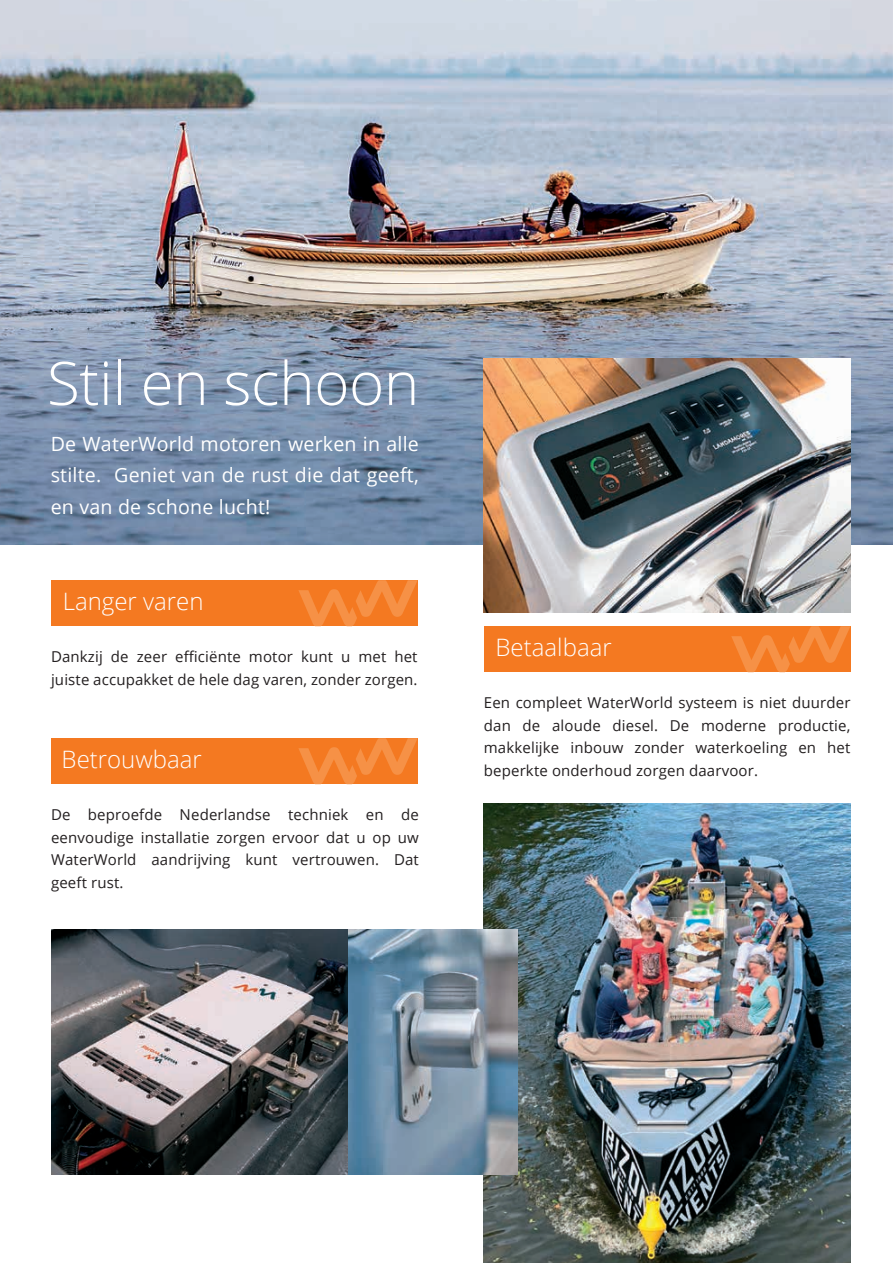
<style>
.page{position:relative;width:893px;height:1263px;background:#fff}
.page>*{position:absolute;margin:0;border:0;box-sizing:border-box;transform-origin:0 0}
.t1{font:300 60.15px "Open Sans";letter-spacing:-.005em;color:#fff}
.t2{font:300 24px "Open Sans";color:#fff}
.t3{font:19.65px/31.5px "Open Sans";letter-spacing:.01em;color:#fff;text-align:justify}
.t4{font:15px/22.5px "Open Sans";letter-spacing:.01em;color:#231f20;text-align:justify}
</style>
<div class="page">
<img style="left:51px;top:930px;width:433px;height:244px">
<img style="left:0;top:0;width:893px;height:285px">
<img style="left:0;top:285px;width:893px;height:259px">
<img style="left:484px;top:804px;width:366px;height:459px">
<div style="left:51px;top:580px;width:367px;height:46px;background:#f47921"></div>
<svg style="left:298px;top:580px;width:120px;height:46px"></svg>
<div style="left:51px;top:738px;width:367px;height:46px;background:#f47921"></div>
<svg style="left:298px;top:738px;width:120px;height:46px"></svg>
<div style="left:484px;top:626px;width:366px;height:46px;background:#f47921"></div>
<svg style="left:731px;top:626px;width:119px;height:46px"></svg>
<img style="left:484px;top:359px;width:366px;height:253px">
<h1 class="t1" style="left:47px;top:342px;width:374px">Stil en schoon</h1>
<h3 class="t3" style="left:51px;top:427px;width:370px">De WaterWorld motoren werken in alle stilte. Geniet van de rust die dat geeft, en van de schone lucht!</h3>
<h2 class="t2" style="left:63px;top:585px;width:114px">Affordable</h2>
<h2 class="t2" style="left:63px;top:585px;width:142px">Langer varen</h2>
<p class="t4" style="left:51px;top:645px;width:368px">Dankzij de zeer efficiënte motor kunt u met het juiste accupakket de hele dag varen, zonder zorgen.</p>
<h2 class="t2" style="left:62px;top:743px;width:142px">Betrouwbaar</h2>
<p class="t4" style="left:51px;top:803px;width:369px">De beproefde Nederlandse techniek en de eenvoudige installatie zorgen ervoor dat u op uw WaterWorld aandrijving kunt vertrouwen. Dat geeft rust.</p>
<h2 class="t2" style="left:496px;top:631px;width:118px">Betaalbaar</h2>
<p class="t4" style="left:484px;top:691px;width:368px">Een compleet WaterWorld systeem is niet duurder dan de aloude diesel. De moderne productie, makkelijke inbouw zonder waterkoeling en het beperkte onderhoud zorgen daarvoor.</p>
</div>
